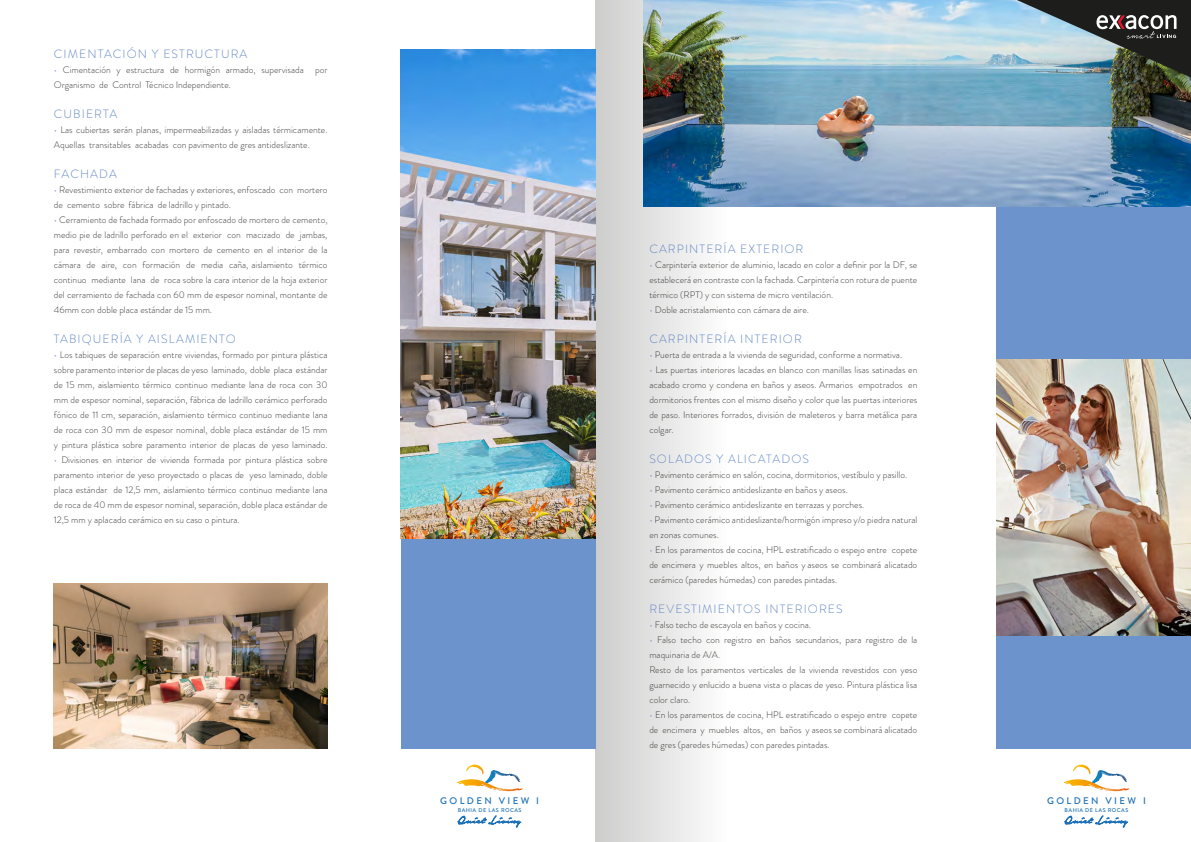
<style>
.page{position:relative;width:1191px;height:842px;background:#fff}
.page>*{position:absolute;margin:0;border:0;box-sizing:border-box;transform-origin:0 0}
.t1{font:300 12px "Brandon Grotesque";letter-spacing:.09em;color:#6388c5}
.t2{font:500 9.6px "Brandon Grotesque";letter-spacing:.25em;color:#1d71b8}
.t3{font:300 9.5px/15px "Brandon Grotesque";color:#3c3c3b;text-align:justify}
.t4{font:500 5.6px "Brandon Grotesque";letter-spacing:.08em;color:#1d71b8}
.s1{color:#7593cb}
</style>
<div class="page">
<div style="left:595px;top:0;width:142px;height:842px;background:linear-gradient(to right,#ccc,#fff)"></div>
<div style="left:996px;top:0;width:195px;height:748px;background:#6c93cc"></div>
<div style="left:401px;top:50px;width:194px;height:698px;background:#6c93cc"></div>
<svg style="left:1063px;top:764px;width:66px;height:27px"></svg>
<svg style="left:1064px;top:815px;width:63px;height:13px"></svg>
<svg style="left:457px;top:764px;width:65px;height:27px"></svg>
<svg style="left:458px;top:815px;width:63px;height:13px"></svg>
<img style="left:996px;top:360px;width:195px;height:275px">
<img style="left:401px;top:50px;width:194px;height:488px">
<img style="left:54px;top:584px;width:273px;height:164px">
<img style="left:643px;top:0;width:548px;height:207px">
<img style="left:1016px;top:0;width:175px;height:77px">
<p class="t1" style="left:54px;top:46px;width:195px">CIMENTACIÓN Y ESTRUCTURA</p>
<p class="t3" style="left:54px;top:62px;width:275px"><span class="s1">•</span> Cimentación y estructura de hormigón armado, supervisada por<br>Organismo de Control Técnico Independiente.</p>
<p class="t1" style="left:54px;top:106px;width:65px">CUBIERTA</p>
<p class="t3" style="left:54px;top:122px;width:275px"><span class="s1">•</span> Las cubiertas serán planas, impermeabilizadas y aisladas térmicamente.<br>Aquellas transitables acabadas con pavimento de gres antideslizante.</p>
<p class="t1" style="left:54px;top:166px;width:65px">FACHADA</p>
<p class="t3" style="left:54px;top:182px;width:275px"><span class="s1">•</span> Revestimiento exterior de fachadas y exteriores, enfoscado con mortero de cemento sobre fábrica de ladrillo y pintado.</p>
<p class="t3" style="left:54px;top:212px;width:275px"><span class="s1">•</span> Cerramiento de fachada formado por enfoscado de mortero de cemento, medio pie de ladrillo perforado en el exterior con macizado de jambas, para revestir, embarrado con mortero de cemento en el interior de la cámara de aire, con formación de media caña, aislamiento térmico continuo mediante lana de roca sobre la cara interior de la hoja exterior del cerramiento de fachada con 60 mm de espesor nominal, montante de 46mm con doble placa estándar de 15 mm.</p>
<p class="t1" style="left:54px;top:331px;width:183px">TABIQUERÍA Y AISLAMIENTO</p>
<p class="t3" style="left:54px;top:347px;width:275px"><span class="s1">•</span> Los tabiques de separación entre viviendas, formado por pintura plástica sobre paramento interior de placas de yeso laminado, doble placa estándar de 15 mm, aislamiento térmico continuo mediante lana de roca con 30 mm de espesor nominal, separación, fábrica de ladrillo cerámico perforado fónico de 11 cm, separación, aislamiento térmico continuo mediante lana de roca con 30 mm de espesor nominal, doble placa estándar de 15 mm y pintura plástica sobre paramento interior de placas de yeso laminado.</p>
<p class="t3" style="left:54px;top:452px;width:275px"><span class="s1">•</span> Divisiones en interior de vivienda formada por pintura plástica sobre paramento interior de yeso proyectado o placas de yeso laminado, doble placa estándar de 12,5 mm, aislamiento térmico continuo mediante lana de roca de 40 mm de espesor nominal, separación, doble placa estándar de 12,5 mm y aplacado cerámico en su caso o pintura.</p>
<p class="t2" style="left:440px;top:794px;width:100px">GOLDEN VIEW I</p>
<p class="t4" style="left:458px;top:807px;width:65px">BAHIA DE LAS ROCAS</p>
<p class="t1" style="left:649px;top:241px;width:155px">CARPINTERÍA EXTERIOR</p>
<p class="t3" style="left:649px;top:258px;width:269px"><span class="s1">•</span> Carpintería exterior de aluminio, lacado en color a definir por la DF, se establecerá en contraste con la fachada. Carpintería con rotura de puente térmico (RPT) y con sistema de micro ventilación.</p>
<p class="t3" style="left:649px;top:303px;width:161px"><span class="s1">•</span> Doble acristalamiento con cámara de aire.</p>
<p class="t1" style="left:649px;top:331px;width:154px">CARPINTERÍA INTERIOR</p>
<p class="t3" style="left:649px;top:348px;width:254px"><span class="s1">•</span> Puerta de entrada a la vivienda de seguridad, conforme a normativa.</p>
<p class="t3" style="left:649px;top:363px;width:269px"><span class="s1">•</span> Las puertas interiores lacadas en blanco con manillas lisas satinadas en acabado cromo y condena en baños y aseos. Armarios empotrados en dormitorios frentes con el mismo diseño y color que las puertas interiores de paso. Interiores forrados, división de maleteros y barra metálica para colgar.</p>
<p class="t1" style="left:649px;top:451px;width:161px">SOLADOS Y ALICATADOS</p>
<p class="t3" style="left:649px;top:468px;width:259px"><span class="s1">•</span> Pavimento cerámico en salón, cocina, dormitorios, vestíbulo y pasillo.</p>
<p class="t3" style="left:649px;top:483px;width:200px"><span class="s1">•</span> Pavimento cerámico antideslizante en baños y aseos.</p>
<p class="t3" style="left:649px;top:498px;width:216px"><span class="s1">•</span> Pavimento cerámico antideslizante en terrazas y porches.</p>
<p class="t3" style="left:649px;top:513px;width:269px"><span class="s1">•</span> Pavimento cerámico antideslizante/hormigón impreso y/o piedra natural en zonas comunes.</p>
<p class="t3" style="left:649px;top:543px;width:269px"><span class="s1">•</span> En los paramentos de cocina, HPL estratificado o espejo entre copete de encimera y muebles altos, en baños y aseos se combinará alicatado cerámico (paredes húmedas) con paredes pintadas.</p>
<p class="t1" style="left:649px;top:601px;width:195px">REVESTIMIENTOS INTERIORES</p>
<p class="t3" style="left:649px;top:618px;width:163px"><span class="s1">•</span> Falso techo de escayola en baños y cocina.</p>
<p class="t3" style="left:649px;top:633px;width:269px;text-align:left"><span class="s1">•</span> Falso techo con registro en baños secundarios, para registro de la maquinaria de A/A.<br>Resto de los paramentos verticales de la vivienda revestidos con yeso guarnecido y enlucido a buena vista o placas de yeso. Pintura plástica lisa color claro.</p>
<p class="t3" style="left:649px;top:708px;width:269px"><span class="s1">•</span> En los paramentos de cocina, HPL estratificado o espejo entre copete de encimera y muebles altos, en baños y aseos se combinará alicatado de gres (paredes húmedas) con paredes pintadas.</p>
<p class="t2" style="left:1047px;top:794px;width:100px">GOLDEN VIEW I</p>
<p class="t4" style="left:1064px;top:807px;width:65px">BAHIA DE LAS ROCAS</p>
</div>
